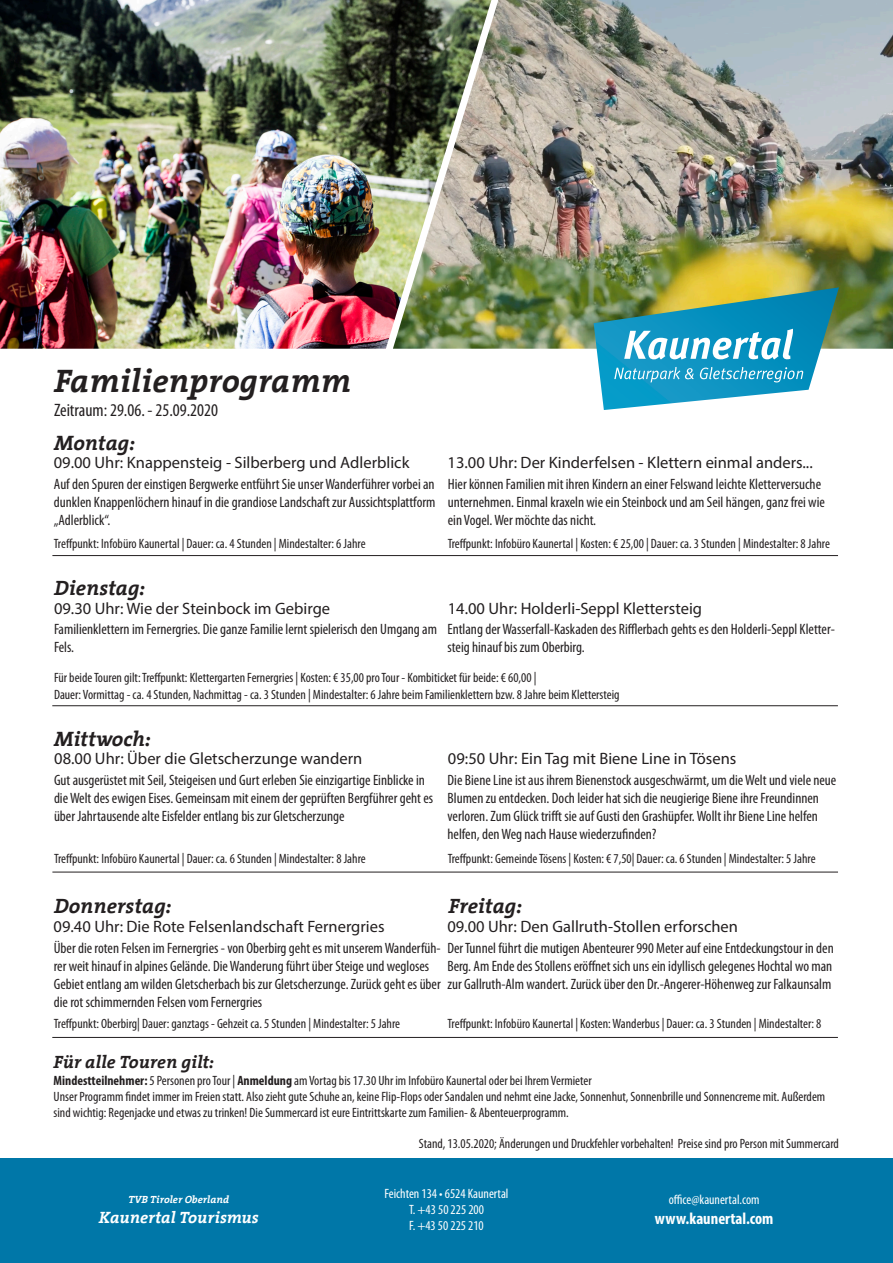
<style>
.page{position:relative;width:893px;height:1263px;background:#fff}
.page>*{position:absolute;margin:0;border:0;box-sizing:border-box;transform-origin:0 0}
.Headline_Titelseiten{font:italic 700 33px "The Serif";color:#231f20}
.Headline_A4{font:italic 700 21px "The Serif";color:#231f20}
.Myriad_Pro_Condensed{font:condensed 18px "Myriad Pro";color:#231f20}
.Headline_110_x_210_m{font:italic 700 18px "The Serif";color:#231f20}
.Headline_A4-2{font:16.5px "Myriad Pro";color:#231f20}
.Headline{font:italic 700 16.5px "The Serif";color:#fff}
.URL{font:700 condensed 16.5px "Myriad Pro";color:#fff}
.Fliesstext{font:condensed 15px/18px "Myriad Pro";color:#231f20}
.Myriad_Pro_Condensed-2{font:condensed 13.5px/16.2px "Myriad Pro";color:#231f20}
.Headline_A4-3{font:condensed 13.5px "Myriad Pro";color:#231f20}
.Kontaktdaten{font:condensed 13.5px "Myriad Pro";color:#231f20}
.Kontaktdaten-2{font:condensed 13.5px "Myriad Pro";color:#fff}
.Subheadline{font:italic 700 10.5px "The Serif";color:#fff}
.s1{font-weight:700}
</style>
<div class="page">
<img style="left:0;top:0;width:393px;height:349px">
<img style="left:393px;top:0;width:500px;height:349px">
<img style="left:594px;top:287px;width:245px;height:123px">
<svg style="left:614px;top:367px;width:189px;height:15px;background:#3faacf"></svg>
<svg style="left:624px;top:329px;width:169px;height:30px"></svg>
<div style="left:0;top:1159px;width:893px;height:104px;background:#0077a8"></div>
<hr style="left:52px;top:555px;width:786px;height:1px;background:#231f20">
<hr style="left:52px;top:705px;width:786px;height:1px;background:#231f20">
<hr style="left:52px;top:872px;width:786px;height:1px;background:#231f20">
<hr style="left:52px;top:1037px;width:786px;height:1px;background:#231f20">
<p class="Headline_Titelseiten" style="left:54px;top:354px;width:299px">Familienprogramm</p>
<p class="Myriad_Pro_Condensed" style="left:54px;top:400px;width:165px">Zeitraum: 29.06. - 25.09.2020</p>
<p class="Headline_A4" style="left:54px;top:425px;width:83px">Montag:</p>
<p class="Headline_A4-2" style="left:54px;top:452px;width:357px">09.00 Uhr: Knappensteig - Silberberg und Adlerblick</p>
<p class="Headline_A4-2" style="left:448px;top:452px;width:367px">13.00 Uhr: Der Kinderfelsen - Klettern einmal anders...</p>
<p class="Fliesstext" style="left:54px;top:475px;width:383px;text-align:justify">Auf den Spuren der einstigen Bergwerke entführt Sie unser Wanderführer vorbei an dunklen Knappenlöchern hinauf in die grandiose Landschaft zur Aussichtsplattform „Adlerblick“.</p>
<p class="Fliesstext" style="left:448px;top:475px;width:379px">Hier können Familien mit ihren Kindern an einer Felswand leichte Kletterversuche unternehmen. Einmal kraxeln wie ein Steinbock und am Seil hängen, ganz frei wie ein Vogel. Wer möchte das nicht.</p>
<p class="Myriad_Pro_Condensed-2" style="left:54px;top:535px;width:313px">Treffpunkt: Infobüro Kaunertal | Dauer: ca. 4 Stunden | Mindestalter: 6 Jahre</p>
<p class="Headline_A4-3" style="left:448px;top:535px;width:384px">Treffpunkt: Infobüro Kaunertal | Kosten: € 25,00 | Dauer: ca. 3 Stunden | Mindestalter: 8 Jahre</p>
<p class="Headline_A4" style="left:54px;top:571px;width:93px">Dienstag:</p>
<p class="Fliesstext" style="left:54px;top:620px;width:384px">Familienklettern im Fernergries. Die ganze Familie lernt spielerisch den Umgang am<br>Fels.</p>
<p class="Fliesstext" style="left:448px;top:620px;width:389px">Entlang der Wasserfall-Kaskaden des Rifflerbach gehts es den Holderli-Seppl Kletter&shy;steig hinauf bis zum Oberbirg.</p>
<p class="Myriad_Pro_Condensed-2" style="left:54px;top:670px;width:484px">Für beide Touren gilt: Treffpunkt: Klettergarten Fernergries | Kosten: € 35,00 pro Tour - Kombiticket für beide: € 60,00 |</p>
<p class="Myriad_Pro_Condensed-2" style="left:54px;top:686px;width:567px">Dauer: Vormittag - ca. 4 Stunden, Nachmittag - ca. 3 Stunden | Mindestalter: 6 Jahre beim Familienklettern bzw. 8 Jahre beim Klettersteig</p>
<p class="Headline_A4" style="left:54px;top:721px;width:98px">Mittwoch:</p>
<p class="Fliesstext" style="left:54px;top:771px;width:381px">Gut ausgerüstet mit Seil, Steigeisen und Gurt erleben Sie einzigartige Einblicke in die Welt des ewigen Eises. Gemeinsam mit einem der geprüften Bergführer geht es über Jahrtausende alte Eisfelder entlang bis zur Gletscherzunge</p>
<p class="Fliesstext" style="left:448px;top:771px;width:390px">Die Biene Line ist aus ihrem Bienenstock ausgeschwärmt, um die Welt und viele neue Blumen zu entdecken. Doch leider hat sich die neugierige Biene ihre Freundinnen verloren. Zum Glück trifft sie auf Gusti den Grashüpfer. Wollt ihr Biene Line helfen helfen, den Weg nach Hause wiederzufinden?</p>
<p class="Myriad_Pro_Condensed-2" style="left:54px;top:850px;width:313px">Treffpunkt: Infobüro Kaunertal | Dauer: ca. 6 Stunden | Mindestalter: 8 Jahre</p>
<p class="Headline_A4-3" style="left:448px;top:850px;width:369px">Treffpunkt: Gemeinde Tösens | Kosten: € 7,50| Dauer: ca. 6 Stunden | Mindestalter: 5 Jahre</p>
<p class="Headline_A4" style="left:54px;top:889px;width:119px">Donnerstag:</p>
<p class="Fliesstext" style="left:54px;top:939px;width:781px">Über die roten Felsen im Fernergries - von Oberbirg geht es mit unserem Wanderfüh- Der Tunnel führt die mutigen Abenteurer 990 Meter auf eine Entdeckungstour in den rer weit hinauf in alpines Gelände. Die Wanderung führt über Steige und wegloses<br>Gebiet entlang am wilden Gletscherbach bis zur Gletscherzunge. Zurück geht es über zur Gallruth-Alm wandert. Zurück über den Dr.-Angerer-Höhenweg zur Falkaunsalm die rot schimmernden Felsen vom Fernergries</p>
<p class="Headline_A4-2" style="left:54px;top:598px;width:278px">09.30 Uhr: Wie der Steinbock im Gebirge</p>
<p class="Headline_A4-2" style="left:448px;top:598px;width:256px">14.00 Uhr: Holderli-Seppl Klettersteig</p>
<p class="Headline_A4-2" style="left:54px;top:749px;width:310px">08.00 Uhr: Über die Gletscherzunge wandern</p>
<p class="Headline_A4-2" style="left:448px;top:749px;width:290px">09:50 Uhr: Ein Tag mit Biene Line in Tösens</p>
<p class="Headline_A4" style="left:448px;top:889px;width:75px">Freitag:</p>
<p class="Headline_A4-2" style="left:54px;top:916px;width:332px">09.40 Uhr: Die Rote Felsenlandschaft Fernergries</p>
<p class="Headline_A4-2" style="left:447px;top:916px;width:292px">09.00 Uhr: Den Gallruth-Stollen erforschen</p>
<p class="Fliesstext" style="left:447px;top:957px;width:386px">Berg. Am Ende des Stollens eröffnet sich uns ein idyllisch gelegenes Hochtal wo man</p>
<p class="Myriad_Pro_Condensed-2" style="left:54px;top:1016px;width:348px">Treffpunkt: Oberbirg| Dauer: ganztags - Gehzeit ca. 5 Stunden | Mindestalter: 5 Jahre</p>
<p class="Headline_A4-3" style="left:448px;top:1016px;width:375px">Treffpunkt: Infobüro Kaunertal | Kosten: Wanderbus | Dauer: ca. 3 Stunden | Mindestalter: 8</p>
<p class="Headline_110_x_210_m" style="left:54px;top:1047px;width:162px">Für alle Touren gilt:</p>
<p class="Myriad_Pro_Condensed-2" style="left:54px;top:1072px;width:540px"><span class="s1">Mindestteilnehmer:</span> 5 Personen pro Tour | <span class="s1">Anmeldung</span> am Vortag bis 17.30 Uhr im Infobüro Kaunertal oder bei Ihrem Vermieter</p>
<p class="Myriad_Pro_Condensed-2" style="left:54px;top:1088px;width:773px">Unser Programm findet immer im Freien statt. Also zieht gute Schuhe an, keine Flip-Flops oder Sandalen und nehmt eine Jacke, Sonnenhut, Sonnenbrille und Sonnencreme mit. Außerdem sind wichtig: Regenjacke und etwas zu trinken! Die Summercard ist eure Eintrittskarte zum Familien- &amp; Abenteuerprogramm.</p>
<p class="Subheadline" style="left:128px;top:1191px;width:102px">TVB Tiroler Oberland</p>
<p class="Headline" style="left:99px;top:1203px;width:161px">Kaunertal Tourismus</p>
<p class="Kontaktdaten" style="left:419px;top:1135px;width:422px">Stand, 13.05.2020; Änderungen und Druckfehler vorbehalten! Preise sind pro Person mit Summercard</p>
<p class="Kontaktdaten-2" style="left:384px;top:1185px;width:126px">Feichten 134 • 6524 Kaunertal</p>
<p class="Kontaktdaten-2" style="left:409px;top:1201px;width:76px">T. +43 50 225 200</p>
<p class="Kontaktdaten-2" style="left:409px;top:1217px;width:76px">F. +43 50 225 210</p>
<p class="Kontaktdaten-2" style="left:669px;top:1191px;width:92px">office@kaunertal.com</p>
<p class="URL" style="left:655px;top:1208px;width:120px">www.kaunertal.com</p>
</div>
